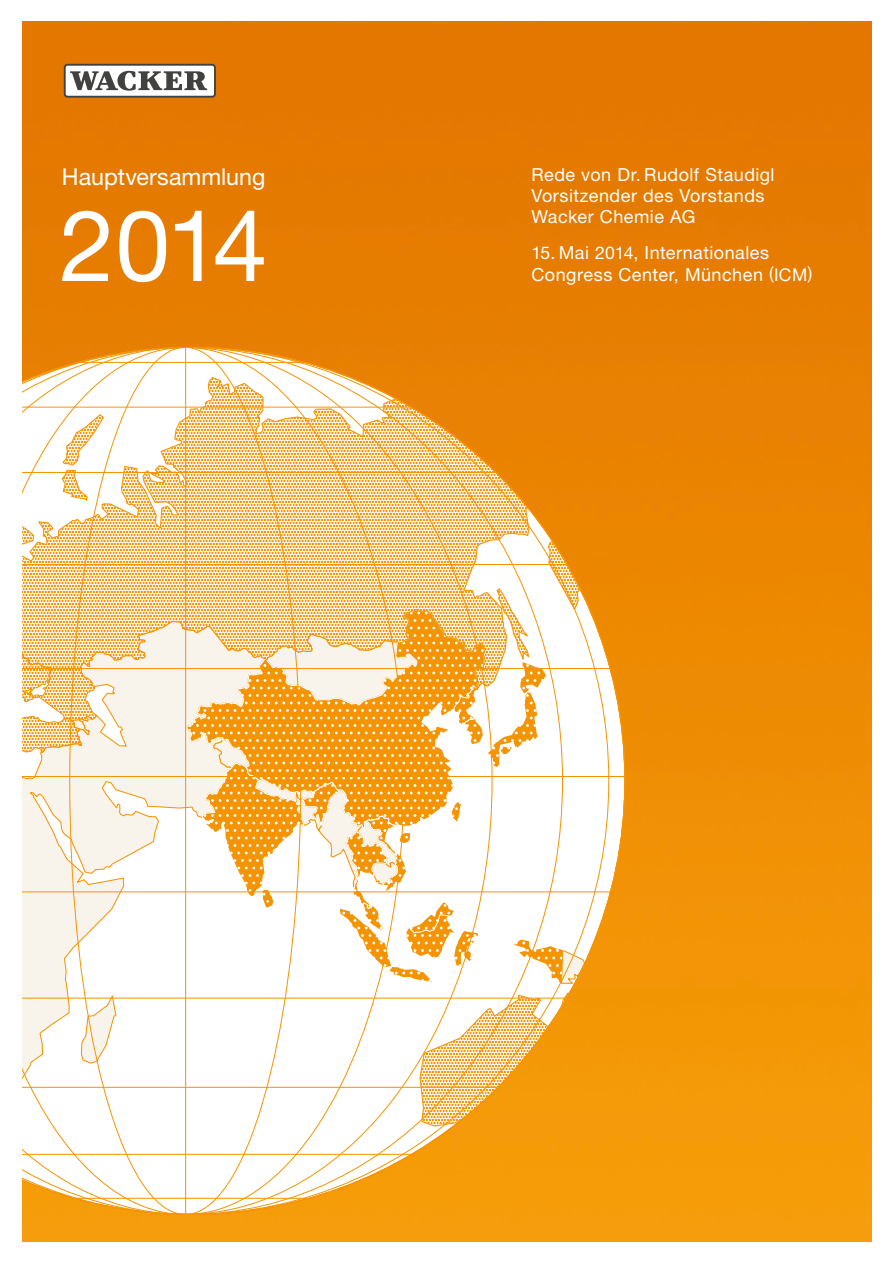
<style>
.page{position:relative;width:893px;height:1263px;background:#fff}
.page>*{position:absolute;margin:0;border:0;box-sizing:border-box;transform-origin:0 0}
.t1{font:99px "Helvetica Neue Wacker";color:#fff}
.t2{font:23.25px "Helvetica Neue Wacker";color:#fff}
.t3{font:18px/21.1px "Helvetica Neue Wacker";letter-spacing:.025em;color:#fff}
.s1{font-size:17.55px}
</style>
<div class="page">
<img style="left:22px;top:21px;width:850px;height:1221px">
<svg style="left:22px;top:347px;width:603px;height:868px"></svg>
<div style="left:64px;top:64px;width:152px;height:34px;background:linear-gradient(to right,#454544,#3f3f3e);border-radius:4px"></div>
<div style="left:66px;top:66px;width:148px;height:30px;background:#fff;border-radius:2px"></div>
<svg style="left:70px;top:71px;width:137px;height:20px"></svg>
<p class="t2" style="left:62px;top:162px;width:205px">Hauptversammlung</p>
<h1 class="t1" style="left:60px;top:185px;width:210px">2014</h1>
<p class="t3" style="left:531px;top:163px;width:245px">Rede von Dr. Rudolf Staudigl<br>Vorsitzender des Vorstands<br>Wacker Chemie AG</p>
<p class="t3" style="left:531px;top:242px;width:283px"><span class="s1">15</span>. Mai <span class="s1">2014</span>, Internationales<br>Congress Center, München <span class="s1">(ICM)</span></p>
</div>
